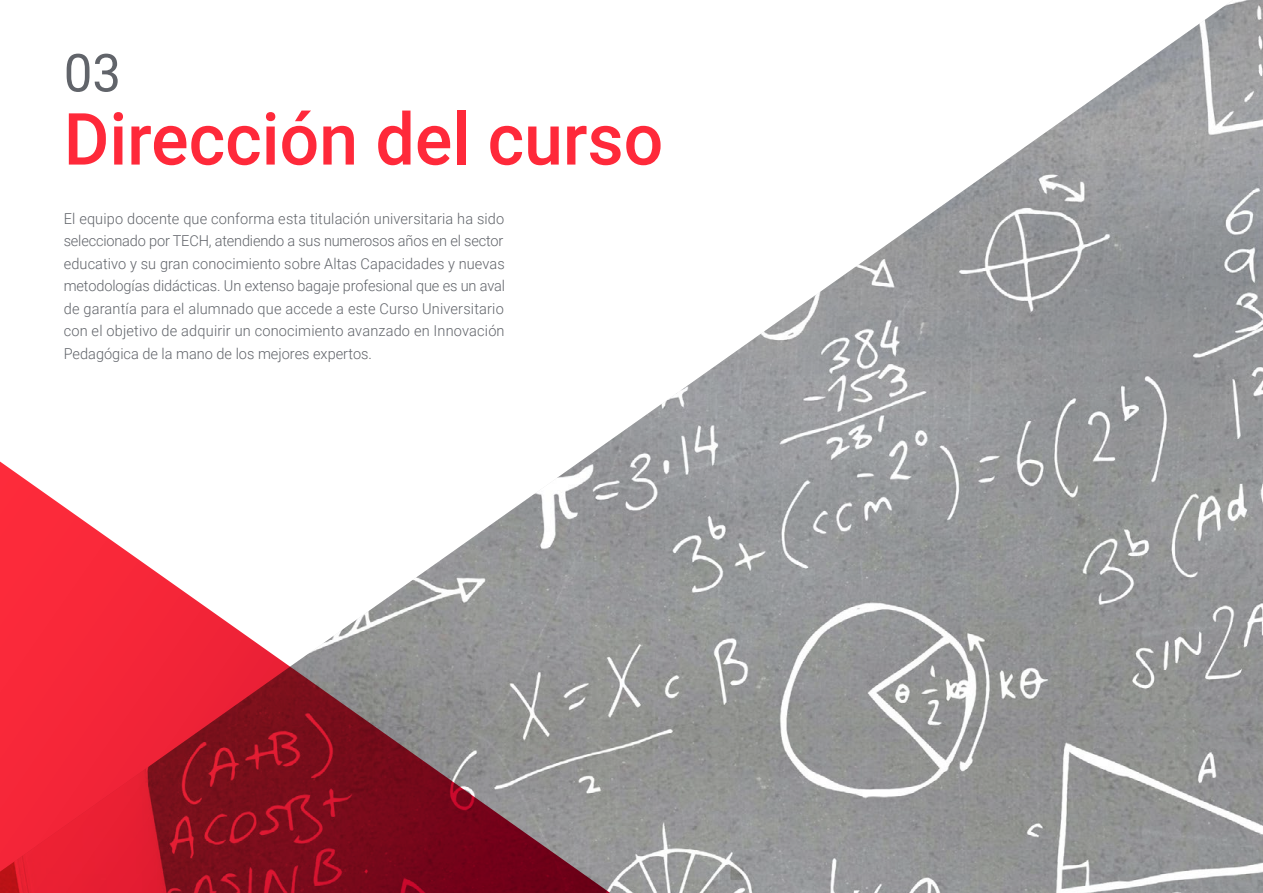
<style>
.page{position:relative;width:1263px;height:893px;background:#fff}
.page>*{position:absolute;margin:0;border:0;box-sizing:border-box;transform-origin:0 0}
.t1{font:500 72px "Roboto";color:#ff293a}
.t2{font:52.5px "Roboto";color:#61646a}
.t3{font:300 15px/22.5px "Roboto";letter-spacing:.005em;color:#61646a}
</style>
<div class="page">
<img style="left:602px;top:0;width:661px;height:893px">
<svg style="left:0;top:446px;width:640px;height:447px"></svg>
<h2 class="t2" style="left:64px;top:36px;width:59px">03</h2>
<h1 class="t1" style="left:64px;top:89px;width:601px">Dirección del curso</h1>
<p class="t3" style="left:64px;top:207px;width:443px">El equipo docente que conforma esta titulación universitaria ha sido seleccionado por TECH, atendiendo a sus numerosos años en el sector educativo y su gran conocimiento sobre Altas Capacidades y nuevas metodologías didácticas. Un extenso bagaje profesional que es un aval de garantía para el alumnado que accede a este Curso Universitario con el objetivo de adquirir un conocimiento avanzado en Innovación Pedagógica de la mano de los mejores expertos.</p>
</div>
